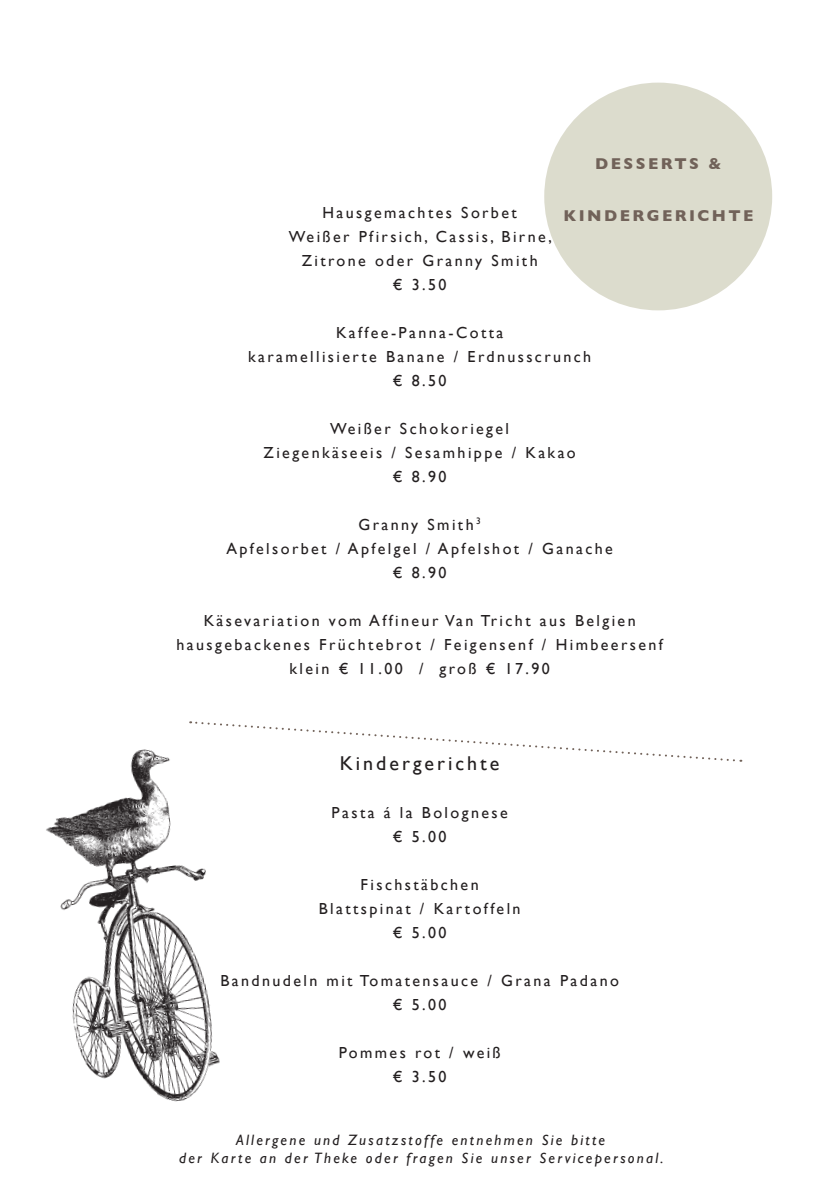
<style>
.page{position:relative;width:840px;height:1191px;background:#fff}
.page>*{position:absolute;margin:0;border:0;box-sizing:border-box;transform-origin:0 0}
.t1{font:20px "Gill Sans";letter-spacing:.15em;color:#231f20}
.t2{font:16px "Gill Sans";letter-spacing:.15em;color:#231f20}
.t3{font:700 16px "Gill Sans";letter-spacing:.15em;color:#716259}
.t4{font:italic 15px/18px "Gill Sans";letter-spacing:.15em;color:#231f20;text-align:center}
</style>
<div class="page">
<img style="left:46px;top:721px;width:174px;height:381px">
<div style="left:544px;top:83px;width:227px;height:227px;background:#dcdccd;border-radius:50%"></div>
<svg style="left:190px;top:721px;width:551px;height:41px"></svg>
<p class="t3" style="left:595px;top:151px;width:128px">DESSERTS &amp;</p>
<p class="t2" style="left:322px;top:203px;width:196px">Hausgemachtes Sorbet</p>
<p class="t3" style="left:563px;top:203px;width:191px">KINDERGERICHTE</p>
<p class="t2" style="left:289px;top:227px;width:264px">Weißer Pfirsich, Cassis, Birne,</p>
<p class="t2" style="left:301px;top:251px;width:237px">Zitrone oder Granny Smith</p>
<p class="t2" style="left:392px;top:275px;width:55px">€ 3.50</p>
<p class="t2" style="left:336px;top:323px;width:169px">Kaffee-Panna-Cotta</p>
<p class="t2" style="left:248px;top:347px;width:344px">karamellisierte Banane / Erdnusscrunch</p>
<p class="t2" style="left:392px;top:371px;width:55px">€ 8.50</p>
<p class="t2" style="left:330px;top:419px;width:180px">Weißer Schokoriegel</p>
<p class="t2" style="left:263px;top:443px;width:313px">Ziegenkäseeis / Sesamhippe / Kakao</p>
<p class="t2" style="left:392px;top:467px;width:55px">€ 8.90</p>
<p class="t2" style="left:358px;top:515px;width:124px">Granny Smith<sup>3</sup></p>
<p class="t2" style="left:226px;top:539px;width:388px">Apfelsorbet / Apfelgel / Apfelshot / Ganache</p>
<p class="t2" style="left:392px;top:563px;width:55px">€ 8.90</p>
<p class="t2" style="left:203px;top:611px;width:433px">Käsevariation vom Affineur Van Tricht aus Belgien</p>
<p class="t2" style="left:176px;top:635px;width:487px">hausgebackenes Früchtebrot / Feigensenf / Himbeersenf</p>
<p class="t2" style="left:289px;top:659px;width:262px">klein € 11.00 / groß € 17.90</p>
<p class="t2" style="left:359px;top:230px;width:122px">by Fassbender</p>
<p class="t1" style="left:339px;top:751px;width:161px">Kindergerichte</p>
<p class="t2" style="left:331px;top:803px;width:177px">Pasta á la Bolognese</p>
<p class="t2" style="left:392px;top:827px;width:55px">€ 5.00</p>
<p class="t2" style="left:360px;top:875px;width:119px">Fischstäbchen</p>
<p class="t2" style="left:318px;top:899px;width:203px">Blattspinat / Kartoffeln</p>
<p class="t2" style="left:392px;top:923px;width:55px">€ 5.00</p>
<p class="t2" style="left:220px;top:971px;width:400px">Bandnudeln mit Tomatensauce / Grana Padano</p>
<p class="t2" style="left:392px;top:995px;width:55px">€ 5.00</p>
<p class="t2" style="left:338px;top:1043px;width:163px">Pommes rot / weiß</p>
<p class="t2" style="left:392px;top:1067px;width:55px">€ 3.50</p>
<p class="t4" style="left:179px;top:1130px;width:485px">Allergene und Zusatzstoffe entnehmen Sie bitte<br>der Karte an der Theke oder fragen Sie unser Servicepersonal.</p>
</div>
